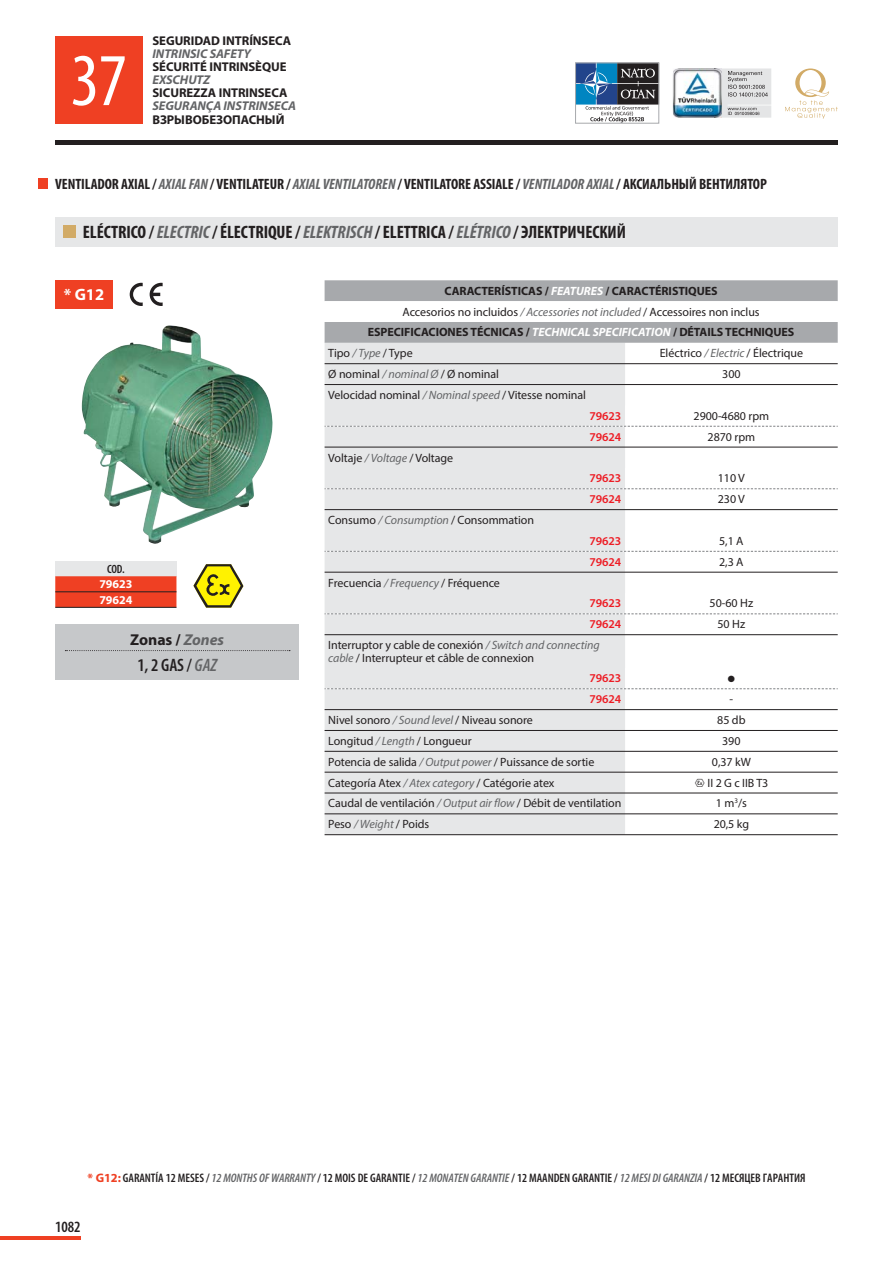
<style>
.page{position:relative;width:893px;height:1263px;background:#fff}
.page>*{position:absolute;margin:0;border:0;box-sizing:border-box;transform-origin:0 0}
.t1{font:condensed 75px "Myriad Pro";color:#fff}
.t2{font:700 condensed 18px "Myriad Pro";letter-spacing:-.005em;color:#231f20}
.t3{font:600 condensed 18px "Myriad Pro";color:#231f20}
.t4{font:700 16.5px "Myriad Pro";color:#fff}
.t5{font:700 15.75px "Myriad Pro";letter-spacing:-.005em;color:#231f20}
.t6{font:600 condensed 15.75px "Myriad Pro";color:#231f20}
.t7{font:700 condensed 15px "Myriad Pro";letter-spacing:-.005em;color:#231f20}
.t8{font:700 12.75px "Myriad Pro";letter-spacing:-.005em;color:#231f20}
.t9{font:italic 700 12.75px "Myriad Pro";letter-spacing:-.005em;color:#636466}
.t10{font:600 condensed 12.3px "Myriad Pro";letter-spacing:-.005em;color:#231f20}
.t11{font:12px/12.3px "Myriad Pro";letter-spacing:-.005em;color:#231f20}
.t12{font:700 12px "Myriad Pro";letter-spacing:-.005em;color:#231f20}
.t13{font:600 12px "Myriad Pro";letter-spacing:-.005em;color:#ed1c24}
.t14{font:700 12px/15.6px "Myriad Pro";letter-spacing:-.005em;color:#fff}
.t15{font:600 condensed 12px "Myriad Pro";color:#231f20}
.t16{font:9px "Zapf Dingbats";color:#231f20}
.s1{font-style:italic;color:#636466}
.s2{font-style:italic;color:#fff}
.s3{font-family:"Egamaster Iconografia"}
.s4{font-weight:700;font-stretch:normal;color:#ef4023}
</style>
<div class="page">
<svg style="left:722px;top:68px;width:49px;height:50px;background:#d2d3d4"></svg>
<img style="left:673px;top:68px;width:41px;height:50px">
<img style="left:714px;top:68px;width:8px;height:50px">
<svg style="left:785px;top:68px;width:53px;height:51px"></svg>
<svg style="left:577px;top:65px;width:80px;height:56px"></svg>
<div style="left:575px;top:63px;width:84px;height:60px;border:1px solid #a7a9ac"></div>
<div style="left:325px;top:280px;width:513px;height:21px;background:#a7a9ac"></div>
<svg style="left:325px;top:322px;width:513px;height:493px"></svg>
<div style="left:325px;top:343px;width:300px;height:491px;background:#e6e7e8"></div>
<svg style="left:625px;top:405px;width:213px;height:304px"></svg>
<svg style="left:325px;top:426px;width:513px;height:1px"></svg>
<svg style="left:325px;top:488px;width:513px;height:1px"></svg>
<svg style="left:325px;top:551px;width:513px;height:1px"></svg>
<svg style="left:325px;top:613px;width:513px;height:1px"></svg>
<svg style="left:325px;top:688px;width:513px;height:1px"></svg>
<hr style="left:325px;top:363px;width:513px;height:1px;background:#231f20">
<hr style="left:325px;top:384px;width:513px;height:1px;background:#231f20">
<hr style="left:325px;top:447px;width:513px;height:1px;background:#231f20">
<hr style="left:325px;top:509px;width:513px;height:1px;background:#231f20">
<hr style="left:325px;top:572px;width:513px;height:1px;background:#231f20">
<hr style="left:325px;top:634px;width:513px;height:1px;background:#231f20">
<hr style="left:325px;top:709px;width:513px;height:1px;background:#231f20">
<hr style="left:325px;top:730px;width:513px;height:1px;background:#231f20">
<hr style="left:325px;top:751px;width:513px;height:1px;background:#231f20">
<hr style="left:325px;top:772px;width:513px;height:1px;background:#231f20">
<hr style="left:325px;top:793px;width:513px;height:1px;background:#231f20">
<hr style="left:325px;top:813px;width:513px;height:1px;background:#231f20">
<hr style="left:325px;top:834px;width:513px;height:1px;background:#231f20">
<div style="left:55px;top:36px;width:88px;height:87px;background:#ef4023"></div>
<img style="left:82px;top:325px;width:191px;height:219px">
<div style="left:55px;top:561px;width:121px;height:15px;background:#e6e7e8"></div>
<svg style="left:55px;top:576px;width:121px;height:31px;background:#eb4125"></svg>
<hr style="left:55px;top:591px;width:121px;height:1px;background:#231f20">
<hr style="left:55px;top:607px;width:121px;height:1px;background:#231f20">
<svg style="left:150px;top:283px;width:13px;height:23px"></svg>
<svg style="left:130px;top:283px;width:13px;height:23px"></svg>
<div style="left:55px;top:280px;width:58px;height:28px;background:#ef4023"></div>
<svg style="left:193px;top:564px;width:50px;height:44px"></svg>
<div style="left:55px;top:625px;width:244px;height:55px;background:#c6c8ca"></div>
<svg style="left:65px;top:650px;width:225px;height:1px"></svg>
<div style="left:38px;top:179px;width:10px;height:10px;background:#ef4023"></div>
<div style="left:55px;top:217px;width:783px;height:29px;background:#e6e7e8"></div>
<div style="left:64px;top:226px;width:12px;height:12px;background:#d2ab67"></div>
<div style="left:55px;top:140px;width:783px;height:5px;background:#231f20"></div>
<hr style="left:0;top:1236px;width:81px;height:3px;background:#ef4023">
<h1 class="t1" style="left:71px;top:52px;width:58px">37</h1>
<p class="t8" style="left:152px;top:36px;width:140px">SEGURIDAD INTRÍNSECA</p>
<p class="t9" style="left:152px;top:49px;width:100px">INTRINSIC SAFETY</p>
<p class="t8" style="left:152px;top:62px;width:136px">SÉCURITÉ INTRINSÈQUE</p>
<p class="t9" style="left:152px;top:75px;width:59px">EXSCHUTZ</p>
<p class="t8" style="left:152px;top:88px;width:136px">SICUREZZA INTRINSECA</p>
<p class="t9" style="left:152px;top:101px;width:145px">SEGURANÇA INSTRINSECA</p>
<p class="t8" style="left:152px;top:114px;width:134px">ВЗРЫВОБЕЗОПАСНЫЙ</p>
<p class="t7" style="left:55px;top:178px;width:713px">VENTILADOR AXIAL / <span class="s1">AXIAL FAN</span> / VENTILATEUR / <span class="s1">AXIAL VENTILATOREN</span> / VENTILATORE ASSIALE / <span class="s1">VENTILADOR AXIAL</span> / АКСИАЛЬНЫЙ ВЕНТИЛЯТОР</p>
<h2 class="t2" style="left:83px;top:225px;width:544px">ELÉCTRICO / <span class="s1">ELECTRIC</span> / ÉLECTRIQUE / <span class="s1">ELEKTRISCH</span> / ELETTRICA / <span class="s1">ELÉTRICO</span> / ЭЛЕКТРИЧЕСКИЙ</h2>
<h3 class="t4" style="left:64px;top:288px;width:42px">* G12</h3>
<p class="t15" style="left:107px;top:564px;width:19px">COD.</p>
<p class="t14" style="left:99px;top:577px;width:35px">79623<br>79624</p>
<h3 class="t5" style="left:130px;top:634px;width:95px">Zonas / <span class="s1">Zones</span></h3>
<h2 class="t3" style="left:137px;top:658px;width:81px">1, 2 GAS / <span class="s1">GAZ</span></h2>
<p class="t12" style="left:444px;top:286px;width:275px">CARACTERÍSTICAS / <span class="s2">FEATURES</span> / CARACTÉRISTIQUES</p>
<p class="t11" style="left:403px;top:307px;width:359px">Accesorios no incluidos <span class="s1">/ Accessories not included</span> / Accessoires non inclus</p>
<p class="t12" style="left:368px;top:328px;width:428px">ESPECIFICACIONES TÉCNICAS / <span class="s2">TECHNICAL SPECIFICATION</span> / DÉTAILS TECHNIQUES</p>
<p class="t11" style="left:328px;top:348px;width:86px">Tipo <span class="s1">/ Type</span> / Type</p>
<p class="t11" style="left:660px;top:348px;width:145px">Eléctrico <span class="s1">/ Electric</span> / Électrique</p>
<p class="t11" style="left:328px;top:369px;width:172px">Ø nominal <span class="s1">/ nominal Ø</span> / Ø nominal</p>
<p class="t11" style="left:722px;top:369px;width:20px">300</p>
<p class="t11" style="left:328px;top:390px;width:259px">Velocidad nominal <span class="s1">/ Nominal speed</span> / Vitesse nominal</p>
<p class="t13" style="left:589px;top:411px;width:33px">79623</p>
<p class="t11" style="left:694px;top:411px;width:77px">2900-4680 rpm</p>
<p class="t13" style="left:589px;top:432px;width:33px">79624</p>
<p class="t11" style="left:708px;top:432px;width:49px">2870 rpm</p>
<p class="t11" style="left:328px;top:453px;width:126px">Voltaje <span class="s1">/ Voltage</span> / Voltage</p>
<p class="t13" style="left:589px;top:474px;width:33px">79623</p>
<p class="t11" style="left:718px;top:473px;width:29px">110 V</p>
<p class="t13" style="left:589px;top:495px;width:33px">79624</p>
<p class="t11" style="left:718px;top:494px;width:29px">230 V</p>
<p class="t11" style="left:328px;top:515px;width:207px">Consumo <span class="s1">/ Consumption</span> / Consommation</p>
<p class="t13" style="left:589px;top:536px;width:33px">79623</p>
<p class="t11" style="left:719px;top:536px;width:26px">5,1 A</p>
<p class="t13" style="left:589px;top:557px;width:33px">79624</p>
<p class="t11" style="left:719px;top:557px;width:26px">2,3 A</p>
<p class="t11" style="left:328px;top:578px;width:173px">Frecuencia <span class="s1">/ Frequency</span> / Fréquence</p>
<p class="t13" style="left:589px;top:599px;width:33px">79623</p>
<p class="t11" style="left:710px;top:598px;width:45px">50-60 Hz</p>
<p class="t13" style="left:589px;top:620px;width:33px">79624</p>
<p class="t11" style="left:717px;top:619px;width:29px">50 Hz</p>
<p class="t11" style="left:328px;top:640px;width:273px">Interruptor y cable de conexión <span class="s1">/ Switch and connecting cable</span> / Interrupteur et câble de connexion</p>
<p class="t13" style="left:589px;top:674px;width:33px">79623</p>
<p class="t16" style="left:728px;top:675px;width:9px">●</p>
<p class="t13" style="left:589px;top:695px;width:33px">79624</p>
<p class="t11" style="left:729px;top:694px;width:5px">-</p>
<p class="t11" style="left:328px;top:715px;width:206px">Nivel sonoro <span class="s1">/ Sound level</span> / Niveau sonore</p>
<p class="t11" style="left:717px;top:715px;width:30px">85 db</p>
<p class="t11" style="left:328px;top:736px;width:145px">Longitud <span class="s1">/ Length</span> / Longueur</p>
<p class="t11" style="left:722px;top:736px;width:20px">390</p>
<p class="t11" style="left:328px;top:757px;width:268px">Potencia de salida <span class="s1">/ Output power</span> / Puissance de sortie</p>
<p class="t11" style="left:712px;top:757px;width:40px">0,37 kW</p>
<p class="t11" style="left:328px;top:778px;width:228px">Categoría Atex <span class="s1">/ Atex category</span> / Catégorie atex</p>
<p class="t11" style="left:694px;top:778px;width:75px"><span class="s3">Β</span> II 2 G c IIB T3</p>
<p class="t11" style="left:328px;top:798px;width:295px">Caudal de ventilación <span class="s1">/ Output air flow</span> / Débit de ventilation</p>
<p class="t11" style="left:716px;top:798px;width:32px">1 m<sup>3</sup>/s</p>
<p class="t11" style="left:328px;top:819px;width:102px">Peso <span class="s1">/ Weight</span> / Poids</p>
<p class="t11" style="left:714px;top:819px;width:37px">20,5 kg</p>
<p class="t10" style="left:87px;top:1173px;width:719px"><span class="s4">* G12:</span> GARANTÍA 12 MESES / <span class="s1">12 MONTHS OF WARRANTY</span> / 12 MOIS DE GARANTIE / <span class="s1">12 MONATEN GARANTIE</span> / 12 MAANDEN GARANTIE / <span class="s1">12 MESI DI GARANZIA</span> / 12 МЕСЯЦЕВ ГАРАНТИЯ</p>
<h3 class="t6" style="left:55px;top:1220px;width:27px">1082</h3>
</div>
